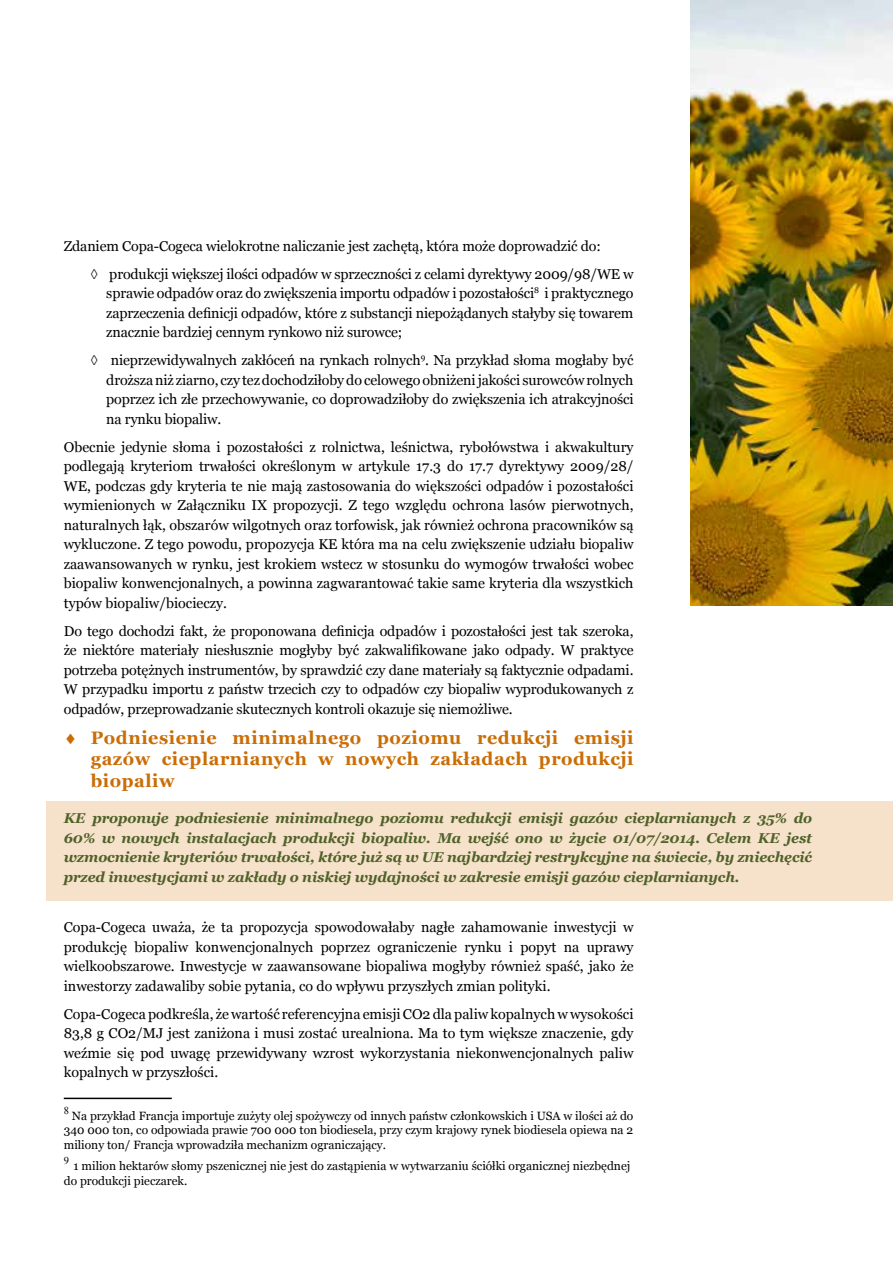
<style>
.page{position:relative;width:893px;height:1263px;background:#fff}
.page>*{position:absolute;margin:0;border:0;box-sizing:border-box;transform-origin:0 0}
.t1{font:700 18px/21.6px "Georgia";letter-spacing:.03em;color:#ca6d06;text-align:justify}
.t2{font:14.25px/19.5px "Georgia";letter-spacing:-.01em;color:#000;text-align:justify}
.t3{font:italic 700 14.25px/19.5px "Georgia";letter-spacing:-.01em;color:#4f6228;text-align:justify}
.t4{font:12px/14.4px "Georgia";color:#000;text-align:justify}
.t5{font:10.5px "Times New Roman";color:#000}
</style>
<div class="page">
<div style="left:47px;top:801px;width:846px;height:100px;background:#f6e1cb"></div>
<img style="left:690px;top:0;width:203px;height:606px">
<hr style="left:64px;top:1098px;width:108px;height:1px;background:#000">
<p class="t2" style="left:91px;top:232px;width:544px;line-height:28px;text-indent:-27px">Zdaniem Copa-Cogeca wielokrotne naliczanie jest zachętą, która może doprowadzić do:<br>◊ produkcji większej ilości odpadów w sprzeczności z celami dyrektywy 2009/98/WE w</p>
<p class="t2" style="left:106px;top:284px;width:529px">sprawie odpadów oraz do zwiększenia importu odpadów i pozostałości<sup>8</sup> i praktycznego zaprzeczenia definicji odpadów, które z substancji niepożądanych stałyby się towarem znacznie bardziej cennym rynkowo niż surowce;</p>
<p class="t2" style="left:106px;top:351px;width:529px;text-indent:-16px">◊ nieprzewidywalnych zakłóceń na rynkach rolnych<sup>9</sup>. Na przykład słoma mogłaby być droższa niż ziarno, czy tez dochodziłoby do celowego obniżeni jakości surowców rolnych poprzez ich złe przechowywanie, co doprowadziłoby do zwiększenia ich atrakcyjności na rynku biopaliw.</p>
<p class="t2" style="left:64px;top:437px;width:571px">Obecnie jedynie słoma i pozostałości z rolnictwa, leśnictwa, rybołówstwa i akwakultury podlegają kryteriom trwałości określonym w artykule 17.3 do 17.7 dyrektywy 2009/28/ WE, podczas gdy kryteria te nie mają zastosowania do większości odpadów i pozostałości wymienionych w Załączniku IX propozycji. Z tego względu ochrona lasów pierwotnych, naturalnych łąk, obszarów wilgotnych oraz torfowisk, jak również ochrona pracowników są wykluczone. Z tego powodu, propozycja KE która ma na celu zwiększenie udziału biopaliw zaawansowanych w rynku, jest krokiem wstecz w stosunku do wymogów trwałości wobec biopaliw konwencjonalnych, a powinna zagwarantować takie same kryteria dla wszystkich typów biopaliw/biocieczy.</p>
<p class="t2" style="left:64px;top:621px;width:571px">Do tego dochodzi fakt, że proponowana definicja odpadów i pozostałości jest tak szeroka, że niektóre materiały niesłusznie mogłyby być zakwalifikowane jako odpady. W praktyce potrzeba potężnych instrumentów, by sprawdzić czy dane materiały są faktycznie odpadami.<br>W przypadku importu z państw trzecich czy to odpadów czy biopaliw wyprodukowanych z odpadów, przeprowadzanie skutecznych kontroli okazuje się niemożliwe.</p>
<p class="t1" style="left:91px;top:727px;width:544px;text-indent:-27px">♦ Podniesienie minimalnego poziomu redukcji emisji gazów cieplarnianych w nowych zakładach produkcji biopaliw</p>
<p class="t3" style="left:64px;top:808px;width:750px">KE proponuje podniesienie minimalnego poziomu redukcji emisji gazów cieplarnianych z 35% do 60% w nowych instalacjach produkcji biopaliw. Ma wejść ono w życie 01/07/2014. Celem KE jest wzmocnienie kryteriów trwałości, które już są w UE najbardziej restrykcyjne na świecie, by zniechęcić przed inwestycjami w zakłady o niskiej wydajności w zakresie emisji gazów cieplarnianych.</p>
<p class="t2" style="left:64px;top:918px;width:571px">Copa-Cogeca uważa, że ta propozycja spowodowałaby nagłe zahamowanie inwestycji w produkcję biopaliw konwencjonalnych poprzez ograniczenie rynku i popyt na uprawy wielkoobszarowe. Inwestycje w zaawansowane biopaliwa mogłyby również spaść, jako że inwestorzy zadawaliby sobie pytania, co do wpływu przyszłych zmian polityki.</p>
<p class="t2" style="left:64px;top:1004px;width:571px">Copa-Cogeca podkreśla, że wartość referencyjna emisji CO2 dla paliw kopalnych w wysokości 83,8 g CO2/MJ jest zaniżona i musi zostać urealniona. Ma to tym większe znaczenie, gdy weźmie się pod uwagę przewidywany wzrost wykorzystania niekonwencjonalnych paliw kopalnych w przyszłości.</p>
<p class="t5" style="left:64px;top:1103px;width:7px">8</p>
<p class="t4" style="left:64px;top:1109px;width:571px;text-indent:8px">Na przykład Francja importuje zużyty olej spożywczy od innych państw członkowskich i USA w ilości aż do 340 000 ton, co odpowiada prawie 700 000 ton biodiesela, przy czym krajowy rynek biodiesela opiewa na 2 miliony ton/ Francja wprowadziła mechanizm ograniczający.</p>
<p class="t5" style="left:64px;top:1154px;width:7px">9</p>
<p class="t4" style="left:64px;top:1159px;width:568px;text-indent:10px">1 milion hektarów słomy pszenicznej nie jest do zastąpienia w wytwarzaniu ściółki organicznej niezbędnej do produkcji pieczarek.</p>
</div>
